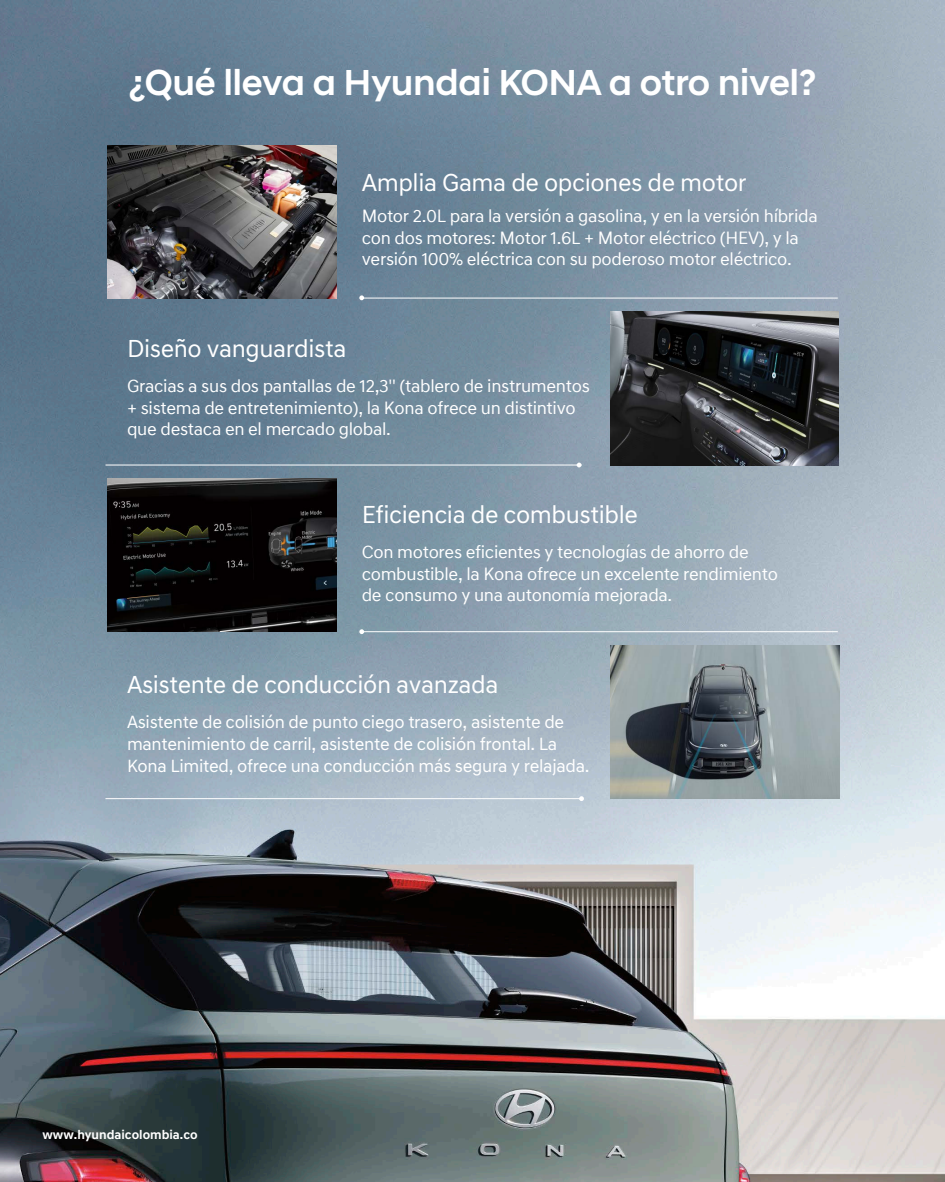
<style>
.page{position:relative;width:945px;height:1182px;background:#fff}
.page>*{position:absolute;margin:0;border:0;box-sizing:border-box;transform-origin:0 0}
.t1{font:500 36.75px "Hyundai Sans Head";color:#fff}
.t2{font:25.11px "Hyundai Sans Text";letter-spacing:-.015em;color:#fff}
.t3{font:18.03px/21.6px "Hyundai Sans Text Office";letter-spacing:-.015em;color:#fff}
.t4{font:18.03px/21.6px "Hyundai Sans Text";letter-spacing:-.015em;color:#fff}
.t5{font:700 12.86px "Hyundai Sans Text";color:#fff}
</style>
<div class="page">
<img style="left:0;top:0;width:945px;height:1181px">
<img style="left:107px;top:145px;width:229px;height:153px">
<hr style="left:362px;top:297px;width:476px;height:1px;background:#fff">
<svg style="left:359px;top:295px;width:5px;height:5px"></svg>
<img style="left:107px;top:478px;width:229px;height:153px">
<hr style="left:362px;top:631px;width:476px;height:1px;background:#fff">
<svg style="left:359px;top:629px;width:5px;height:5px"></svg>
<img style="left:611px;top:312px;width:227px;height:153px">
<hr style="left:106px;top:464px;width:476px;height:1px;background:#fff">
<svg style="left:577px;top:462px;width:5px;height:5px"></svg>
<img style="left:610px;top:645px;width:229px;height:153px">
<hr style="left:106px;top:798px;width:476px;height:1px;background:#fff">
<svg style="left:579px;top:796px;width:5px;height:5px"></svg>
<h1 class="t1" style="left:129px;top:60px;width:689px">¿Qué lleva a Hyundai KONA a otro nivel?</h1>
<h2 class="t2" style="left:362px;top:167px;width:386px">Amplia Gama de opciones de motor</h2>
<p class="t3" style="left:362px;top:205px;width:457px">Motor 2.0L para la versión a gasolina, y en la versión híbrida con dos motores: Motor 1.6L + Motor eléctrico (HEV), y la versión 100% eléctrica con su poderoso motor eléctrico.</p>
<h2 class="t2" style="left:127px;top:333px;width:221px">Diseño vanguardista</h2>
<p class="t3" style="left:127px;top:375px;width:464px">Gracias a sus dos pantallas de 12,3'' (tablero de instrumentos + sistema de entretenimiento), la Kona ofrece un distintivo que destaca en el mercado global.</p>
<h2 class="t2" style="left:362px;top:499px;width:278px">Eficiencia de combustible</h2>
<p class="t3" style="left:362px;top:541px;width:418px">Con motores eficientes y tecnologías de ahorro de combustible, la Kona ofrece un excelente rendimiento de consumo y una autonomía mejorada.</p>
<h2 class="t2" style="left:127px;top:669px;width:373px">Asistente de conducción avanzada</h2>
<p class="t4" style="left:127px;top:711px;width:464px">Asistente de colisión de punto ciego trasero, asistente de mantenimiento de carril, asistente de colisión frontal. La<br>Kona Limited, ofrece una conducción más segura y relajada.</p>
<p class="t5" style="left:43px;top:1126px;width:157px">www.hyundaicolombia.co</p>
</div>
